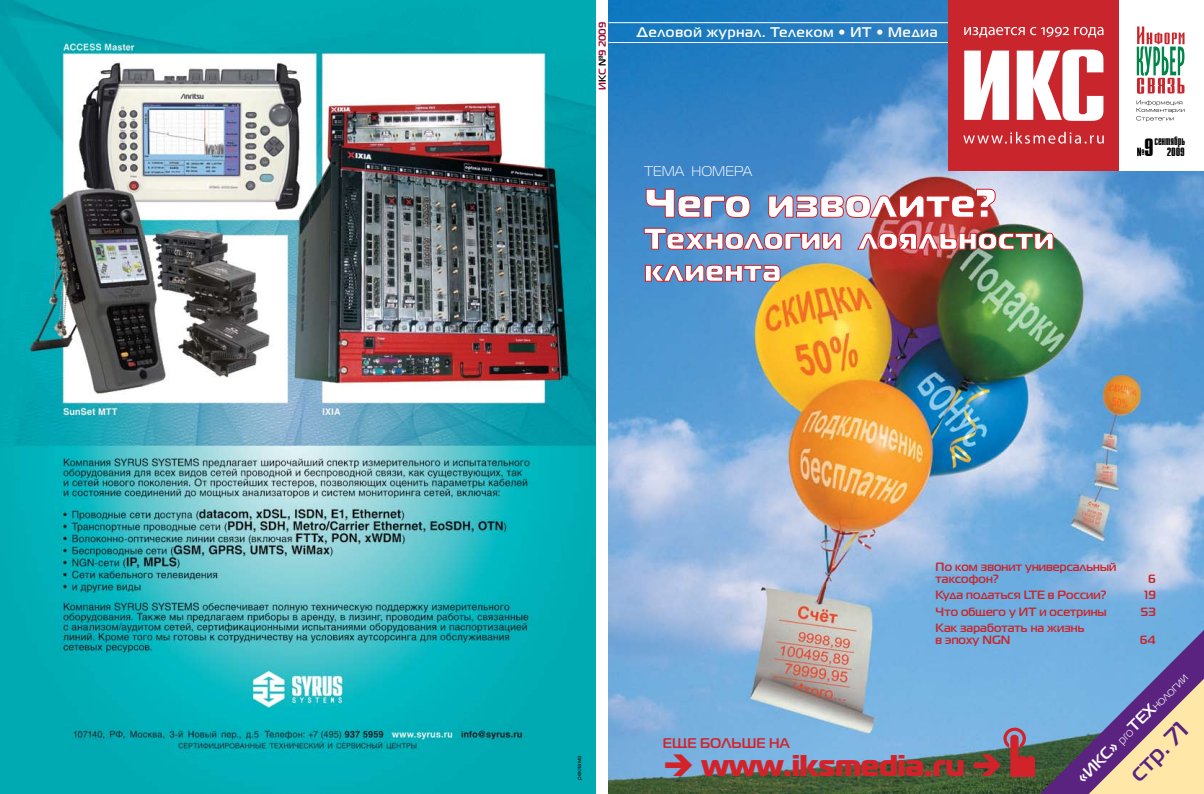
<style>
.page{position:relative;width:1204px;height:794px;background:#fff}
.page>*{position:absolute;margin:0;border:0;box-sizing:border-box;transform-origin:0 0}
.t1{font:30px "Magistral Black C";color:#d2232a}
.t2{font:700 24px "Magistral C";color:#59237f}
.t3{font:700 16px "Magistral C";color:#fff}
.t4{font:700 14px "Magistral C";letter-spacing:.06em;color:#fff}
.t5{font:700 14px "Magistral C";letter-spacing:.01em;color:#d2232a}
.t6{font:14px "Magistral C";letter-spacing:.005em;color:#fff}
.t7{font:700 12px/12px "Magistral C";letter-spacing:.01em;color:#c9252c}
.t8{font:700 12px/11px "Compact C";letter-spacing:-.01em;color:#000;text-align:right;scale:.89 1}
.t9{font:12px "Magistral C";color:#fff}
.t10{font:700 10px "Magistral C";color:#9e032a}
.t11{font:6px "Pragmatica C";color:#000}
.s1{color:#000}
.s2{font-size:25px}
.s3{font-weight:700;font-size:16px}
</style>
<div class="page">
<img style="left:0;top:0;width:595px;height:794px">
<img style="left:608px;top:0;width:596px;height:794px">
<hr style="left:608px;top:22px;width:340px;height:1px;background:#fff">
<hr style="left:608px;top:42px;width:340px;height:1px;background:#fff">
<div style="left:1119px;top:0;width:85px;height:170px;background:#fff"></div>
<div style="left:948px;top:0;width:171px;height:170px;background:#c9252c"></div>
<svg style="left:964px;top:51px;width:45px;height:69px;background:#f6ddde"></svg>
<svg style="left:1016px;top:50px;width:87px;height:71px"></svg>
<svg style="left:964px;top:27px;width:60px;height:11px"></svg>
<svg style="left:1030px;top:27px;width:73px;height:11px"></svg>
<svg style="left:963px;top:132px;width:140px;height:12px"></svg>
<svg style="left:1136px;top:26px;width:48px;height:68px"></svg>
<svg style="left:1136px;top:100px;width:48px;height:21px"></svg>
<svg style="left:1137px;top:148px;width:7px;height:8px"></svg>
<svg style="left:1003px;top:727px;width:31px;height:49px;background:#985258"></svg>
<svg style="left:1040px;top:630px;width:164px;height:164px;background:#8b95b0"></svg>
<svg style="left:644px;top:264px;width:137px;height:18px"></svg>
<img style="left:643px;top:227px;width:410px;height:23px">
<svg style="left:645px;top:188px;width:351px;height:30px"></svg>
<svg style="left:627px;top:776px;width:30px;height:1px"></svg>
<p class="t10" style="left:596px;top:90px;width:69px;rotate:-90deg">И<span class="s1">К</span>С <span class="s1">№</span>9 2009</p>
<p class="t4" style="left:637px;top:24px;width:302px">Деловой журнал. Телеком • ИТ • Медиа</p>
<p class="t6" style="left:644px;top:163px;width:109px">ТЕМА НОМЕРА</p>
<p class="t8" style="left:1144px;top:136px;width:47px"><span class="s2">9</span>сентябрь<br>2009</p>
<p class="t11" style="left:576px;top:780px;width:26px;rotate:-90deg">реклама</p>
<p class="t7" style="left:935px;top:560px;width:182px">По ком звонит универсальный таксофон?</p>
<p class="t7" style="left:1148px;top:572px;width:9px">6</p>
<p class="t7" style="left:935px;top:589px;width:173px">Куда податься LTE в России?</p>
<p class="t7" style="left:1144px;top:589px;width:13px">19</p>
<p class="t7" style="left:935px;top:605px;width:172px">Что общего у ИТ и осетрины</p>
<p class="t7" style="left:1140px;top:605px;width:16px">53</p>
<p class="t7" style="left:935px;top:621px;width:150px">Как заработать на жизнь в эпоху NGN</p>
<p class="t7" style="left:1139px;top:633px;width:18px">64</p>
<p class="t5" style="left:663px;top:735px;width:128px">ЕЩЕ БОЛЬШЕ НА</p>
<h1 class="t1" style="left:663px;top:746px;width:342px">➔ www.iksmedia.ru ➔</h1>
<p class="t9" style="left:1115px;top:737px;width:95px;rotate:-45deg">pro<span class="s3">ТЕХ</span>нологии</p>
<h2 class="t2" style="left:1123px;top:766px;width:73px;rotate:-45deg">стр. 71</h2>
<h3 class="t3" style="left:1072px;top:773px;width:53px;rotate:-45deg">«ИКС»</h3>
</div>
